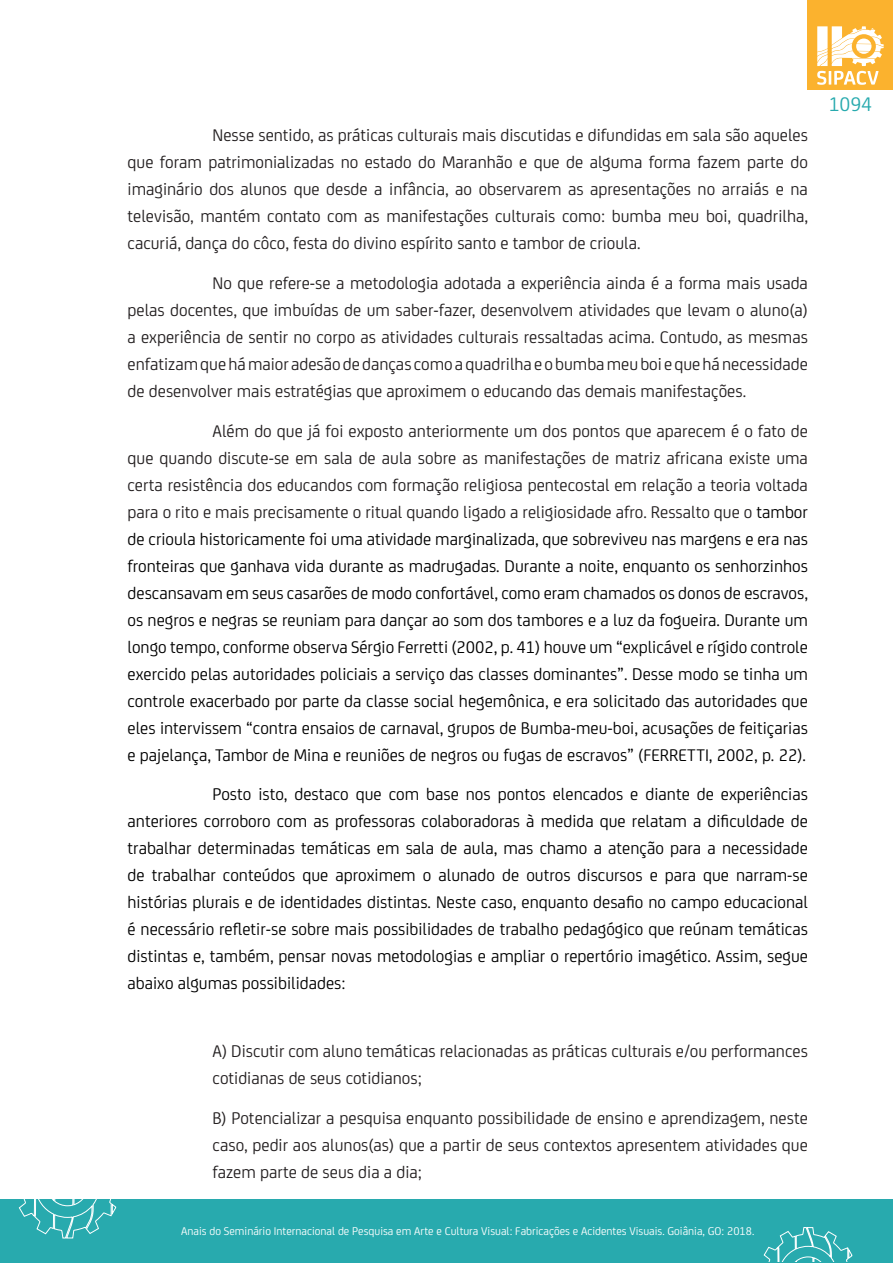
<style>
.page{position:relative;width:893px;height:1263px;background:#fff}
.page>*{position:absolute;margin:0;border:0;box-sizing:border-box;transform-origin:0 0}
.t1{font:21px "FS Joey";color:#28aaae}
.texto_corrido{font:18px/27px "FS Joey";color:#000;text-align:justify}
.texto_corrido-2{font:18px/27px "FS Joey";color:#231f20;text-align:justify}
.t2{font:12px "FS Joey";color:#fff}
.s1{color:#231f20}
</style>
<div class="page">
<div style="left:808px;top:0;width:85px;height:89px;background:#fbb22e"></div>
<svg style="left:817px;top:26px;width:67px;height:59px"></svg>
<div style="left:0;top:1199px;width:893px;height:64px;background:#28aaae"></div>
<svg style="left:18px;top:1199px;width:99px;height:40px"></svg>
<svg style="left:763px;top:1227px;width:90px;height:35px"></svg>
<p class="texto_corrido-2" style="left:128px;top:121px;width:682px;text-indent:85px">Nesse sentido, as práticas culturais mais discutidas e difundidas em sala são aqueles que foram patrimonializadas no estado do Maranhão e que de alguma forma fazem parte do imaginário dos alunos que desde a infância, ao observarem as apresentações no arraiás e na televisão, mantém contato com as manifestações culturais como: bumba meu boi, quadrilha, cacuriá, dança do côco, festa do divino espírito santo e tambor de crioula.</p>
<p class="texto_corrido-2" style="left:128px;top:268px;width:682px;text-indent:85px">No que refere-se a metodologia adotada a experiência ainda é a forma mais usada pelas docentes, que imbuídas de um saber-fazer, desenvolvem atividades que levam o aluno(a) a experiência de sentir no corpo as atividades culturais ressaltadas acima. Contudo, as mesmas enfatizam que há maior adesão de danças como a quadrilha e o bumba meu boi e que há necessidade de desenvolver mais estratégias que aproximem o educando das demais manifestações.</p>
<p class="texto_corrido" style="left:128px;top:416px;width:682px;text-indent:85px"><span class="s1">Além do que já foi exposto anteriormente um dos pontos que aparecem é o fato de que quando discute-se em sala de aula sobre as manifestações de matriz africana existe uma certa resistência dos educandos com formação religiosa pentecostal em relação a teoria voltada para o rito e mais precisamente o ritual quando ligado a religiosidade afro. Ressalto que o</span> tambor de crioula historicamente foi uma atividade marginalizada, que sobreviveu nas margens e era nas fronteiras que ganhava vida durante as madrugadas. Durante a noite, enquanto os senhorzinhos descansavam em seus casarões de modo confortável, como eram chamados os donos de escravos, os negros e negras se reuniam para dançar ao som dos tambores e a luz da fogueira. Durante um longo tempo, conforme observa Sérgio Ferretti (2002, p. 41) houve um “explicável e rígido controle exercido pelas autoridades policiais a serviço das classes dominantes”. Desse modo se tinha um controle exacerbado por parte da classe social hegemônica, e era solicitado das autoridades que eles intervissem “contra ensaios de carnaval, grupos de Bumba-meu-boi, acusações de feitiçarias e pajelança, Tambor de Mina e reuniões de negros ou fugas de escravos” (FERRETTI, 2002, p. 22).</p>
<p class="texto_corrido" style="left:128px;top:780px;width:682px;text-indent:85px">Posto isto, destaco que com base nos pontos elencados e diante de experiências anteriores corroboro com as professoras colaboradoras à medida que relatam a dificuldade de trabalhar determinadas temáticas em sala de aula, mas chamo a atenção para a necessidade de trabalhar conteúdos que aproximem o alunado de outros discursos e para que narram-se histórias plurais e de identidades distintas. Neste caso, enquanto desafio no campo educacional é necessário refletir-se sobre mais possibilidades de trabalho pedagógico que reúnam temáticas distintas e, também, pensar novas metodologias e ampliar o repertório imagético. Assim, segue abaixo algumas possibilidades:</p>
<p class="texto_corrido-2" style="left:213px;top:1036px;width:597px">A) Discutir com aluno temáticas relacionadas as práticas culturais e/ou performances cotidianas de seus cotidianos;</p>
<p class="texto_corrido-2" style="left:213px;top:1103px;width:597px">B) Potencializar a pesquisa enquanto possibilidade de ensino e aprendizagem, neste caso, pedir aos alunos(as) que a partir de seus contextos apresentem atividades que fazem parte de seus dia a dia;</p>
<p class="t2" style="left:181px;top:1223px;width:575px">Anais do Seminário Internacional de Pesquisa em Arte e Cultura Visual: Fabricações e Acidentes Visuais. Goiânia, GO: 2018.</p>
<p class="t1" style="left:829px;top:90px;width:45px">1094</p>
</div>
